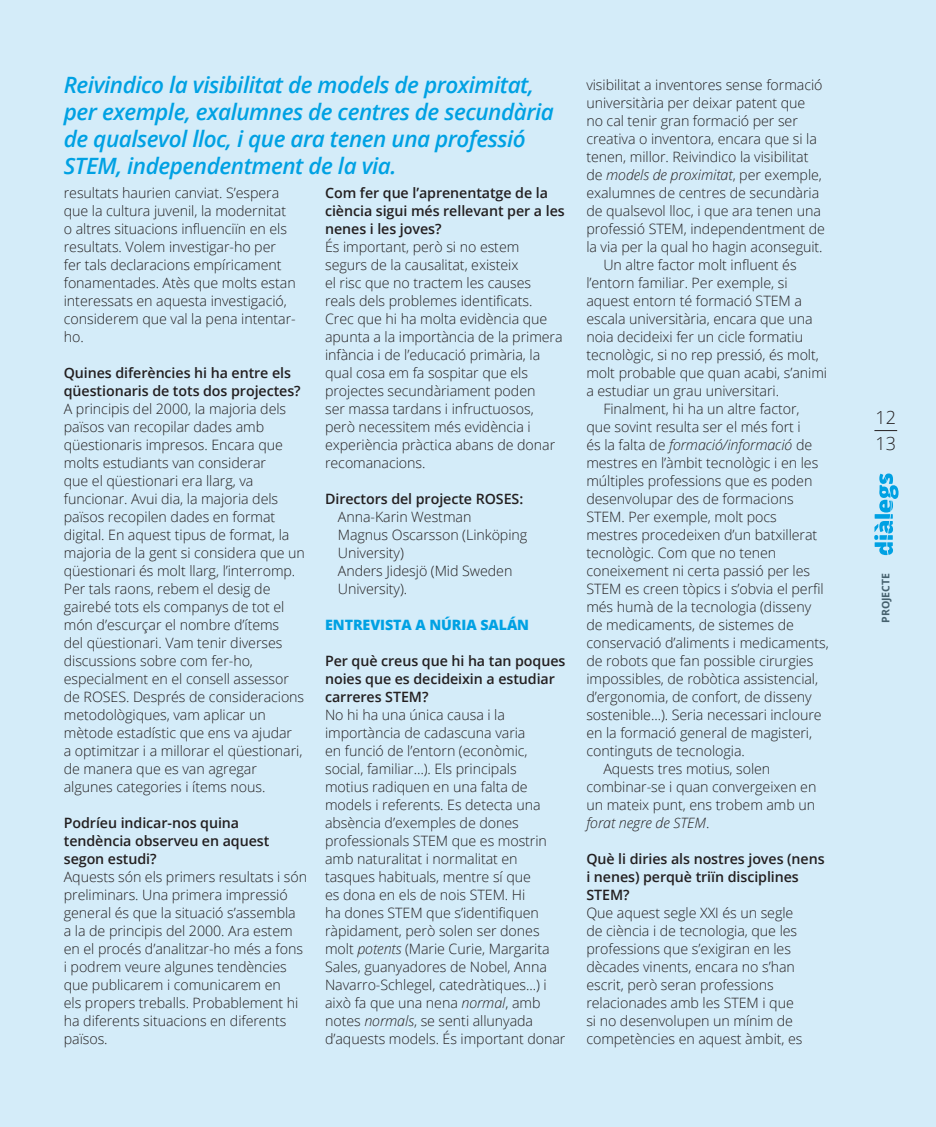
<style>
.page{position:relative;width:936px;height:1127px;background:#fff}
.page>*{position:absolute;margin:0;border:0;box-sizing:border-box;transform-origin:0 0}
.TEXTOS{font:italic 600 22.5px/27px "Open Sans";letter-spacing:-.02em;color:#00a1e3}
.TEXTOS-2{font:300 18px "Open Sans";color:#231f20}
.TEXTOS-3{font:300 14.25px/18px "Open Sans";letter-spacing:-.005em;color:#231f20}
.TEXTOS-4{font:600 14.25px/18px "Open Sans";letter-spacing:-.005em;color:#231f20}
.TEXTOS-5{font:800 14.25px "Open Sans";letter-spacing:-.005em;color:#00a1e3}
.t1{font:700 10.5px "Open Sans";color:#46616e}
.s1{font-style:italic}
</style>
<div class="page">
<div style="left:0;top:0;width:935px;height:1127px;background:#d4ecf9"></div>
<svg style="left:874px;top:473px;width:24px;height:82px"></svg>
<svg style="left:874px;top:430px;width:23px;height:1px"></svg>
<p class="TEXTOS" style="left:64px;top:71px;width:491px">Reivindico la visibilitat de models de proximitat, per exemple, exalumnes de centres de secundària de qualsevol lloc, i que ara tenen una professió STEM, independentment de la via.</p>
<p class="TEXTOS-3" style="left:64px;top:183px;width:233px">resultats haurien canviat. S’espera que la cultura juvenil, la modernitat o altres situacions influenciïn en els resultats. Volem investigar-ho per fer tals declaracions empíricament fonamentades. Atès que molts estan interessats en aquesta investigació, considerem que val la pena intentar&shy;ho.</p>
<p class="TEXTOS-4" style="left:64px;top:364px;width:238px">Quines diferències hi ha entre els qüestionaris de tots dos projectes?</p>
<p class="TEXTOS-3" style="left:64px;top:399px;width:243px">A principis del 2000, la majoria dels països van recopilar dades amb qüestionaris impresos. Encara que molts estudiants van considerar<br>que el qüestionari era llarg, va funcionar. Avui dia, la majoria dels països recopilen dades en format digital. En aquest tipus de format, la majoria de la gent si considera que un qüestionari és molt llarg, l’interromp.<br>Per tals raons, rebem el desig de gairebé tots els companys de tot el món d’escurçar el nombre d’ítems<br>del qüestionari. Vam tenir diverses discussions sobre com fer-ho, especialment en el consell assessor de ROSES. Després de consideracions metodològiques, vam aplicar un mètode estadístic que ens va ajudar<br>a optimitzar i a millorar el qüestionari, de manera que es van agregar algunes categories i ítems nous.</p>
<p class="TEXTOS-4" style="left:64px;top:814px;width:207px">Podríeu indicar-nos quina tendència observeu en aquest segon estudi?</p>
<p class="TEXTOS-3" style="left:64px;top:867px;width:245px">Aquests són els primers resultats i són preliminars. Una primera impressió general és que la situació s’assembla<br>a la de principis del 2000. Ara estem en el procés d’analitzar-ho més a fons i podrem veure algunes tendències que publicarem i comunicarem en<br>els propers treballs. Probablement hi ha diferents situacions en diferents països.</p>
<p class="TEXTOS-4" style="left:325px;top:184px;width:241px">Com fer que l’aprenentatge de la ciència sigui més rellevant per a les nenes i les joves?</p>
<p class="TEXTOS-3" style="left:325px;top:237px;width:239px">És important, però si no estem segurs de la causalitat, existeix<br>el risc que no tractem les causes reals dels problemes identificats.<br>Crec que hi ha molta evidència que apunta a la importància de la primera infància i de l’educació primària, la qual cosa em fa sospitar que els projectes secundàriament poden<br>ser massa tardans i infructuosos, però necessitem més evidència i experiència pràctica abans de donar recomanacions.</p>
<p class="TEXTOS-4" style="left:325px;top:490px;width:200px">Directors del projecte ROSES:</p>
<p class="TEXTOS-3" style="left:338px;top:507px;width:135px">Anna-Karin Westman</p>
<p class="TEXTOS-3" style="left:338px;top:525px;width:191px">Magnus Oscarsson (Linköping<br>University)</p>
<p class="TEXTOS-3" style="left:338px;top:561px;width:176px">Anders Jidesjö (Mid Sweden<br>University).</p>
<p class="TEXTOS-5" style="left:325px;top:614px;width:205px">ENTREVISTA A NÚRIA SALÁN</p>
<p class="TEXTOS-4" style="left:325px;top:652px;width:242px">Per què creus que hi ha tan poques noies que es decideixin a estudiar carreres STEM?</p>
<p class="TEXTOS-3" style="left:325px;top:705px;width:242px">No hi ha una única causa i la importància de cadascuna varia<br>en funció de l’entorn (econòmic, social, familiar…). Els principals<br>motius radiquen en una falta de models i referents. Es detecta una absència d’exemples de dones professionals STEM que es mostrin amb naturalitat i normalitat en tasques habituals, mentre sí que<br>es dona en els de nois STEM. Hi<br>ha dones STEM que s’identifiquen ràpidament, però solen ser dones molt <span class="s1">potents</span> (Marie Curie, Margarita Sales, guanyadores de Nobel, Anna Navarro-Schlegel, catedràtiques...) i això fa que una nena <span class="s1">normal</span>, amb notes <span class="s1">normals</span>, se senti allunyada d’aquests models. És important donar</p>
<p class="TEXTOS-3" style="left:586px;top:75px;width:240px">visibilitat a inventores sense formació universitària per deixar patent que no cal tenir gran formació per ser creativa o inventora, encara que si la tenen, millor. Reivindico la visibilitat de <span class="s1">models de proximitat</span>, per exemple, exalumnes de centres de secundària de qualsevol lloc, i que ara tenen una professió STEM, independentment de la via per la qual ho hagin aconseguit.</p>
<p class="TEXTOS-3" style="left:586px;top:255px;width:242px;text-indent:17px">Un altre factor molt influent és l’entorn familiar. Per exemple, si aquest entorn té formació STEM a escala universitària, encara que una noia decideixi fer un cicle formatiu tecnològic, si no rep pressió, és molt, molt probable que quan acabi, s’animi a estudiar un grau universitari.</p>
<p class="TEXTOS-3" style="left:586px;top:399px;width:244px;text-indent:17px">Finalment, hi ha un altre factor,<br>que sovint resulta ser el més fort i<br>és la falta de <span class="s1">formació/informació</span> de mestres en l’àmbit tecnològic i en les múltiples professions que es poden desenvolupar des de formacions STEM. Per exemple, molt pocs mestres procedeixen d’un batxillerat tecnològic. Com que no tenen coneixement ni certa passió per les STEM es creen tòpics i s’obvia el perfil més humà de la tecnologia (disseny de medicaments, de sistemes de conservació d’aliments i medicaments, de robots que fan possible cirurgies impossibles, de robòtica assistencial, d’ergonomia, de confort, de disseny sostenible...). Seria necessari incloure en la formació general de magisteri, continguts de tecnologia.</p>
<p class="TEXTOS-3" style="left:586px;top:759px;width:231px;text-indent:17px">Aquests tres motius, solen combinar-se i quan convergeixen en un mateix punt, ens trobem amb un <span class="s1">forat negre de STEM</span>.</p>
<p class="TEXTOS-4" style="left:586px;top:850px;width:240px">Què li diries als nostres joves (nens i nenes) perquè triïn disciplines<br>STEM?</p>
<p class="TEXTOS-3" style="left:586px;top:903px;width:218px">Que aquest segle XXI és un segle de ciència i de tecnologia, que les professions que s’exigiran en les dècades vinents, encara no s’han escrit, però seran professions relacionades amb les STEM i que si no desenvolupen un mínim de competències en aquest àmbit, es</p>
<p class="TEXTOS-2" style="left:875px;top:406px;width:22px">12</p>
<p class="TEXTOS-2" style="left:875px;top:431px;width:22px">13</p>
<p class="t1" style="left:878px;top:623px;width:51px;rotate:-90deg">PROJECTE</p>
</div>
